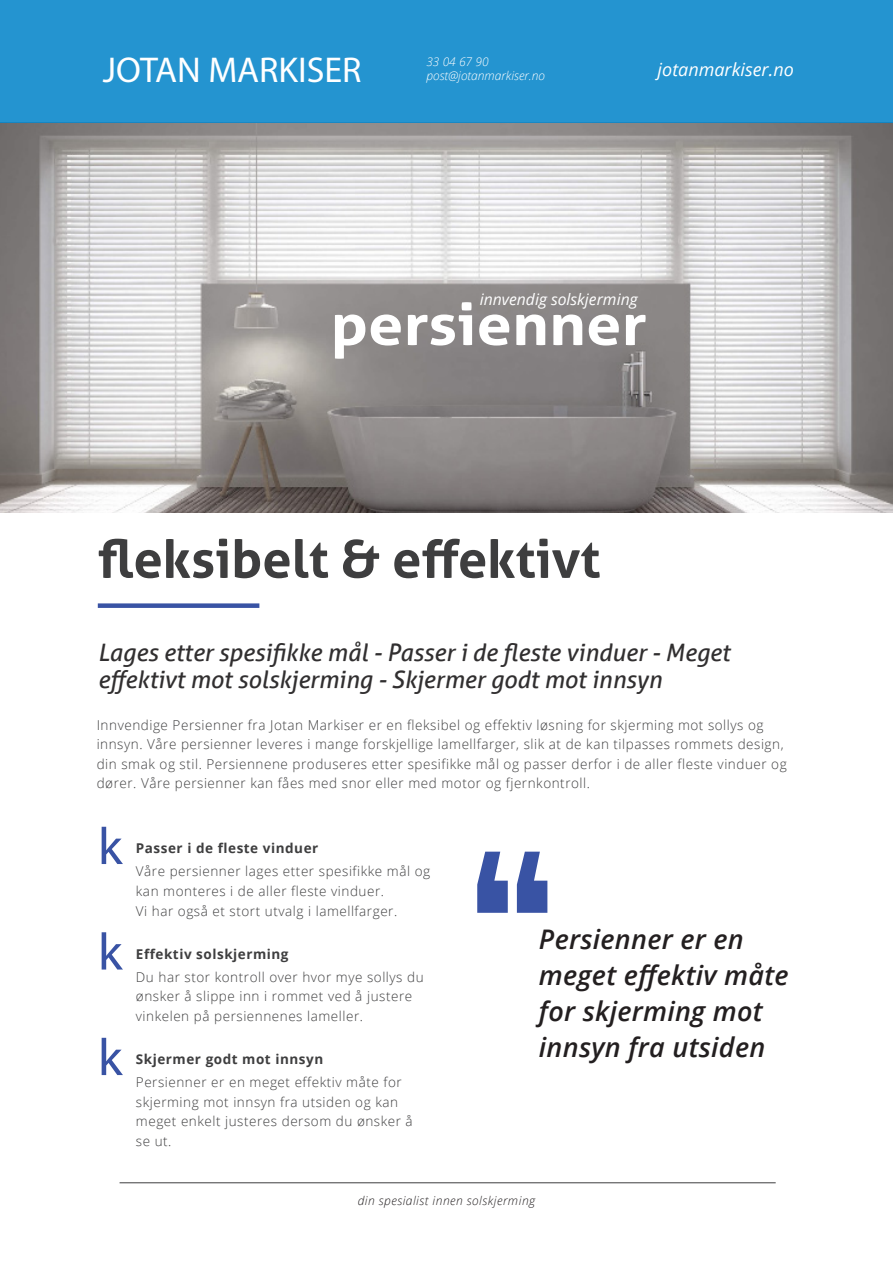
<style>
.page{position:relative;width:893px;height:1263px;background:#fff}
.page>*{position:absolute;margin:0;border:0;box-sizing:border-box;transform-origin:0 0}
.t1{font:700 57.3px "Aller";color:#fff;scale:1.1 1}
.t2{font:700 52.5px "Aller";color:#3e3e3f}
.elements{font:52.5px "Myriad Pro";color:#3953a4}
.body_text{font:36px "Myriad Pro";color:#fff}
.t3{font:italic 600 27px/36px "Open Sans";letter-spacing:.01em;color:#231f20}
.body_text-2{font:italic 24px/27px "Aller";color:#312f30}
.body_text-3{font:italic 18px "Open Sans";color:#fff}
.body_text-4{font:italic 15.75px "Open Sans";color:#fff}
.body_text-5{font:300 13.65px/19.5px "Open Sans";letter-spacing:.04em;color:#3e3e3f}
.body_text-6{font:300 13.5px/19.5px "Open Sans";letter-spacing:.04em;color:#3e3e3f}
.title_3{font:700 13.5px "Open Sans";letter-spacing:.04em;color:#3e3e3f}
.body_text-7{font:italic 300 12px "Open Sans";letter-spacing:.04em;color:#231f20}
.body_text_1{font:italic 300 12px "Open Sans";color:#fff}
</style>
<div class="page">
<img style="left:0;top:123px;width:893px;height:389px">
<div style="left:98px;top:603px;width:161px;height:5px;background:#3953a4"></div>
<div style="left:0;top:0;width:893px;height:123px;background:#2494d0"></div>
<hr style="left:120px;top:1182px;width:656px;height:1px;background:#3e3e3f">
<svg style="left:477px;top:852px;width:70px;height:61px"></svg>
<p class="body_text_1" style="left:426px;top:54px;width:64px">33 04 67 90</p>
<p class="body_text_1" style="left:426px;top:67px;width:120px">post@jotanmarkiser.no</p>
<p class="body_text" style="left:103px;top:48px;width:260px">JOTAN MARKISER</p>
<p class="body_text-3" style="left:658px;top:57px;width:138px">jotanmarkiser.no</p>
<p class="body_text-4" style="left:480px;top:289px;width:159px">innvendig solskjerming</p>
<p class="t1" style="left:331px;top:289px;width:289px">persienner</p>
<p class="t2" style="left:98px;top:527px;width:504px">fleksibelt &amp; effektivt</p>
<p class="body_text-2" style="left:98px;top:639px;width:634px">Lages etter spesifikke mål - Passer i de fleste vinduer - Meget effektivt mot solskjerming - Skjermer godt mot innsyn</p>
<p class="body_text-5" style="left:97px;top:715px;width:692px">Innvendige Persienner fra Jotan Markiser er en fleksibel og effektiv løsning for skjerming mot sollys og innsyn. Våre persienner leveres i mange forskjellige lamellfarger, slik at de kan tilpasses rommets design, din smak og stil. Persiennene produseres etter spesifikke mål og passer derfor i de aller fleste vinduer og dører. Våre persienner kan fåes med snor eller med motor og fjernkontroll.</p>
<p class="elements" style="left:98px;top:814px;width:26px">k</p>
<p class="elements" style="left:98px;top:919px;width:26px">k</p>
<p class="elements" style="left:98px;top:1025px;width:26px">k</p>
<p class="title_3" style="left:136px;top:839px;width:184px">Passer i de fleste vinduer</p>
<p class="body_text-6" style="left:136px;top:861px;width:296px">Våre persienner lages etter spesifikke mål og kan monteres i de aller fleste vinduer.</p>
<p class="body_text-6" style="left:136px;top:900px;width:263px">Vi har også et stort utvalg i lamellfarger.</p>
<p class="title_3" style="left:136px;top:944px;width:154px">Effektiv solskjerming</p>
<p class="body_text-6" style="left:136px;top:967px;width:289px">Du har stor kontroll over hvor mye sollys du ønsker å slippe inn i rommet ved å justere vinkelen på persiennenes lameller.</p>
<p class="title_3" style="left:136px;top:1050px;width:189px">Skjermer godt mot innsyn</p>
<p class="body_text-6" style="left:136px;top:1072px;width:278px">Persienner er en meget effektiv måte for skjerming mot innsyn fra utsiden og kan meget enkelt justeres dersom du ønsker å se ut.</p>
<p class="t3" style="left:539px;top:921px;width:251px">Persienner er en meget effektiv måte for skjerming mot innsyn fra utsiden</p>
<p class="body_text-7" style="left:358px;top:1192px;width:179px">din spesialist innen solskjerming</p>
</div>
